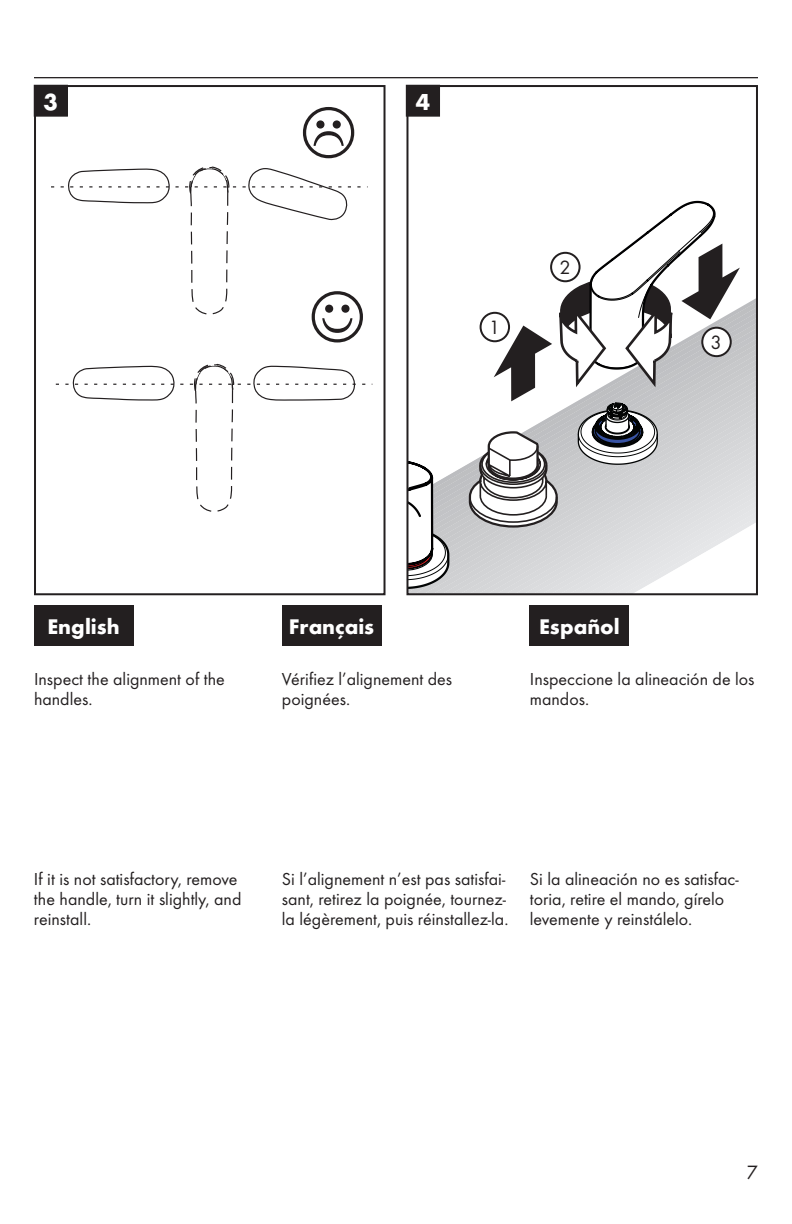
<style>
.page{position:relative;width:792px;height:1224px;background:#fff}
.page>*{position:absolute;margin:0;border:0;box-sizing:border-box;transform-origin:0 0}
.t1{font:700 24px "Futura TOT";color:#fff}
.t2{font:700 22px "Futura TOT";color:#fff}
.t3{font:20px "Futura TOT Boo";color:#231f20}
.t4{font:18px/20px "Futura TOT Boo";color:#231f20}
</style>
<div class="page">
<hr style="left:34px;top:77px;width:724px;height:1px;background:#231f20">
<div style="left:34px;top:605px;width:99px;height:40px;background:#231f20"></div>
<div style="left:282px;top:605px;width:99px;height:40px;background:#231f20"></div>
<div style="left:530px;top:605px;width:99px;height:40px;background:#231f20"></div>
<div style="left:34px;top:85px;width:352px;height:510px;border:2px solid #231f20"></div>
<svg style="left:409px;top:401px;width:150px;height:191px"></svg>
<svg style="left:468px;top:430px;width:91px;height:99px"></svg>
<svg style="left:511px;top:391px;width:18px;height:10px"></svg>
<svg style="left:559px;top:384px;width:196px;height:208px;background:#dbdcde"></svg>
<svg style="left:409px;top:116px;width:199px;height:275px"></svg>
<svg style="left:560px;top:200px;width:64px;height:184px"></svg>
<svg style="left:624px;top:200px;width:131px;height:191px"></svg>
<svg style="left:577px;top:402px;width:82px;height:64px"></svg>
<svg style="left:409px;top:457px;width:42px;height:133px"></svg>
<div style="left:406px;top:85px;width:352px;height:510px;border:2px solid #231f20"></div>
<div style="left:406px;top:85px;width:34px;height:31px;background:#231f20"></div>
<div style="left:34px;top:85px;width:33px;height:31px;background:#231f20"></div>
<div style="left:34px;top:85px;width:34px;height:31px;border:1px solid #231f20"></div>
<div style="left:481px;top:313px;width:28px;height:28px;background:#fff;border-radius:50%"></div>
<div style="left:480px;top:312px;width:30px;height:30px;border:2px solid #231f20;border-radius:50%"></div>
<div style="left:551px;top:253px;width:29px;height:28px;background:#fff;border-radius:50%"></div>
<div style="left:550px;top:252px;width:31px;height:30px;border:2px solid #231f20;border-radius:50%"></div>
<div style="left:702px;top:328px;width:29px;height:28px;background:#fff;border-radius:50%"></div>
<div style="left:701px;top:327px;width:31px;height:30px;border:2px solid #231f20;border-radius:50%"></div>
<svg style="left:51px;top:166px;width:321px;height:346px"></svg>
<svg style="left:303px;top:107px;width:51px;height:51px"></svg>
<h1 class="t1" style="left:44px;top:87px;width:16px">3</h1>
<h1 class="t1" style="left:416px;top:87px;width:16px">4</h1>
<p class="t3" style="left:489px;top:316px;width:13px">1</p>
<p class="t3" style="left:559px;top:256px;width:13px">2</p>
<p class="t3" style="left:711px;top:330px;width:13px">3</p>
<p class="t2" style="left:48px;top:613px;width:74px">English</p>
<p class="t2" style="left:289px;top:613px;width:87px">Français</p>
<p class="t2" style="left:539px;top:613px;width:82px">Español</p>
<p class="t4" style="left:34px;top:669px;width:192px">Inspect the alignment of the handles.</p>
<p class="t4" style="left:282px;top:669px;width:172px">Vérifiez l’alignement des poignées.</p>
<p class="t4" style="left:530px;top:669px;width:226px">Inspeccione la alineación de los mandos.</p>
<p class="t4" style="left:34px;top:869px;width:209px">If it is not satisfactory, remove the handle, turn it slightly, and reinstall.</p>
<p class="t4" style="left:282px;top:869px;width:228px">Si l’alignement n’est pas satisfai&shy;sant, retirez la poignée, tournez&shy;la légèrement, puis réinstallez-la.</p>
<p class="t4" style="left:530px;top:869px;width:210px">Si la alineación no es satisfac&shy;toria, retire el mando, gírelo levemente y reinstálelo.</p>
<p class="t3" style="left:747px;top:1161px;width:13px">7</p>
</div>
